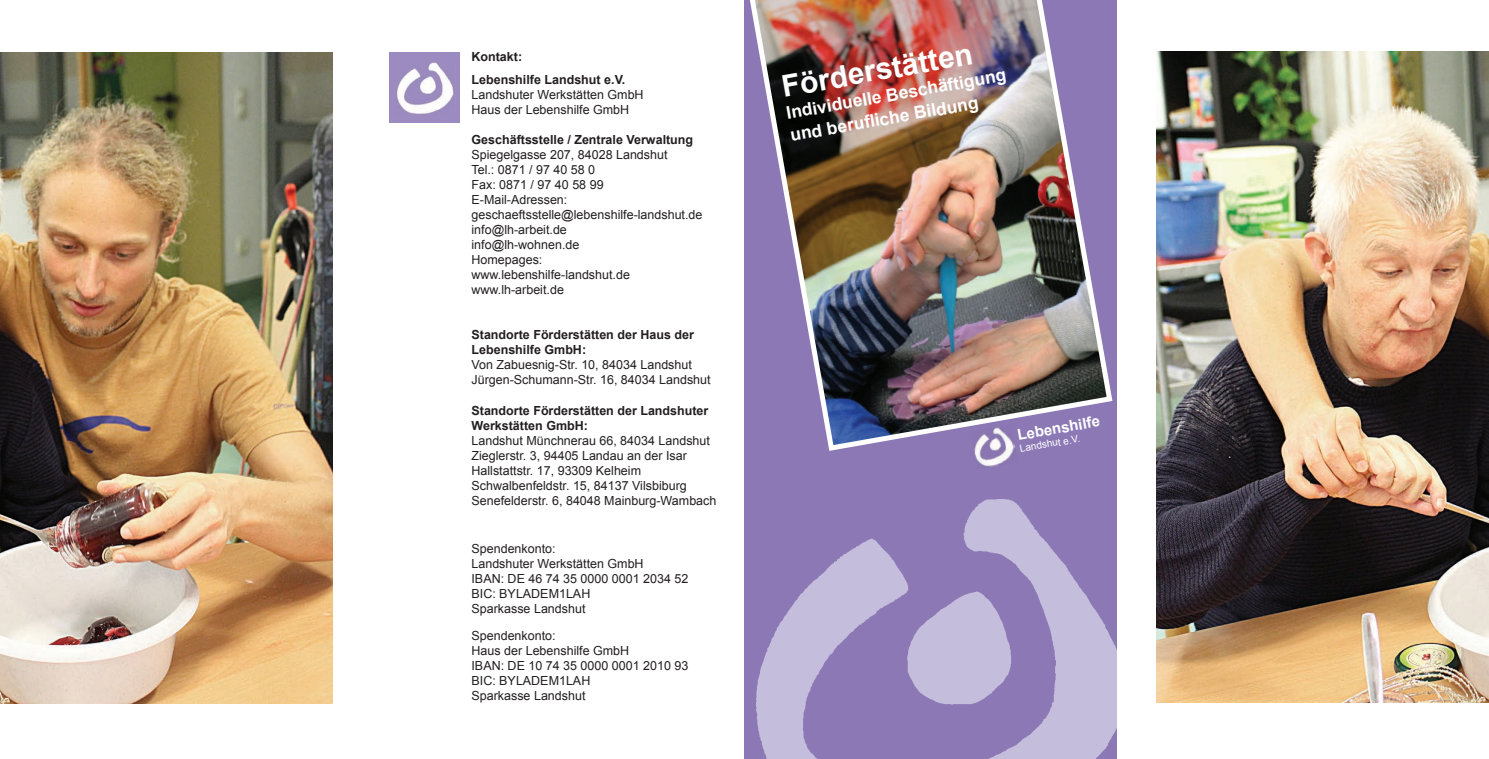
<style>
.page{position:relative;width:1489px;height:759px;background:#fff}
.page>*{position:absolute;margin:0;border:0;box-sizing:border-box;transform-origin:0 0}
.t1{font:700 30px "Arial";color:#fff}
.t2{font:700 17.5px/22.5px "Arial";color:#fff}
.t3{font:700 15px "Arial";color:#fff}
.t4{font:12.5px/15px "Arial";color:#231f20}
.t5{font:700 12.5px/15px "Arial";color:#231f20}
.t6{font:10px "Arial";color:#fff}
</style>
<div class="page">
<div style="left:744px;top:0;width:372px;height:758px;background:#8b78b5"></div>
<img style="left:756px;top:499px;width:360px;height:259px">
<img style="left:750px;top:0;width:363px;height:451px">
<div style="left:389px;top:52px;width:71px;height:71px;background:#9b8bc0"></div>
<img style="left:397px;top:62px;width:57px;height:52px">
<img style="left:970px;top:424px;width:47px;height:43px">
<img style="left:1156px;top:51px;width:332px;height:651px">
<img style="left:0;top:52px;width:332px;height:650px">
<p class="t5" style="left:471px;top:46px;width:155px;line-height:22.8px">Kontakt:<br>Lebenshilfe Landshut e.V.</p>
<p class="t4" style="left:471px;top:87px;width:174px">Landshuter Werkstätten GmbH<br>Haus der Lebenshilfe GmbH</p>
<p class="t5" style="left:471px;top:133px;width:223px">Geschäftsstelle / Zentrale Verwaltung</p>
<p class="t4" style="left:471px;top:147px;width:232px">Spiegelgasse 207, 84028 Landshut<br>Tel.: 0871 / 97 40 58 0<br>Fax: 0871 / 97 40 58 99<br>E-Mail-Adressen: geschaeftsstelle@lebenshilfe-landshut.de info@lh-arbeit.de<br>info@lh-wohnen.de<br>Homepages: www.lebenshilfe-landshut.de www.lh-arbeit.de</p>
<p class="t5" style="left:471px;top:328px;width:224px">Standorte Förderstätten der Haus der<br>Lebenshilfe GmbH:</p>
<p class="t4" style="left:471px;top:357px;width:241px">Von Zabuesnig-Str. 10, 84034 Landshut<br>Jürgen-Schumann-Str. 16, 84034 Landshut</p>
<p class="t5" style="left:471px;top:403px;width:238px">Standorte Förderstätten der Landshuter<br>Werkstätten GmbH:</p>
<p class="t4" style="left:471px;top:432px;width:246px">Landshut Münchnerau 66, 84034 Landshut Zieglerstr. 3, 94405 Landau an der Isar Hallstattstr. 17, 93309 Kelheim Schwalbenfeldstr. 15, 84137 Vilsbiburg Senefelderstr. 6, 84048 Mainburg-Wambach</p>
<p class="t4" style="left:471px;top:540px;width:218px">Spendenkonto:<br>Landshuter Werkstätten GmbH<br>IBAN: DE 46 74 35 0000 0001 2034 52<br>BIC: BYLADEM1LAH<br>Sparkasse Landshut</p>
<p class="t4" style="left:471px;top:627px;width:218px">Spendenkonto:<br>Haus der Lebenshilfe GmbH<br>IBAN: DE 10 74 35 0000 0001 2010 93<br>BIC: BYLADEM1LAH<br>Sparkasse Landshut</p>
<h1 class="t1" style="left:778px;top:67px;width:195px;rotate:-10deg">Förderstätten</h1>
<h2 class="t2" style="left:784px;top:102px;width:224px;rotate:-10deg">Individuelle Beschäftigung und berufl iche Bildung</h2>
<p class="t3" style="left:1015px;top:425px;width:85px;rotate:-10deg">Lebenshilfe</p>
<p class="t6" style="left:1018px;top:442px;width:62px;rotate:-10deg">Landshut e.V.</p>
</div>
